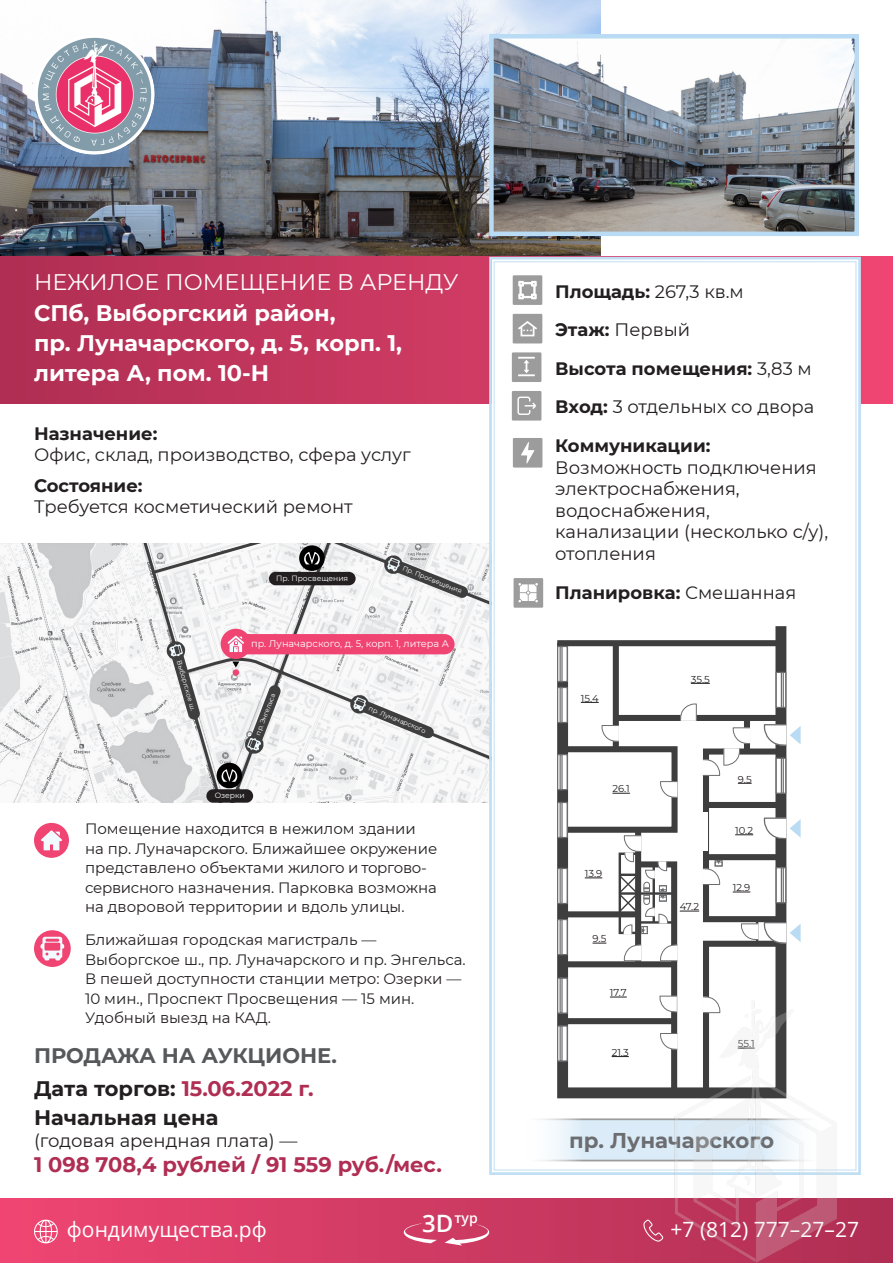
<style>
.page{position:relative;width:893px;height:1263px;background:#fff}
.page>*{position:absolute;margin:0;border:0;box-sizing:border-box;transform-origin:0 0}
.t1{font:700 22.5px/30px "Montserrat";color:#fff}
.t2{font:700 21.45px "Montserrat";color:#6c6d70}
.ЗАГОЛОВОК_1{font:700 21px "Montserrat";color:#b02e53}
.t3{font:21px "Open Sans";color:#fff}
.ЗАГОЛОВОК_1-2{font:700 21px "Montserrat";color:#57585a}
.t4{font:700 21px "Montserrat";color:#231f20}
.t5{font:18px/21.6px "Montserrat";color:#231f20}
.t6{font:700 18px "Montserrat";color:#231f20}
.t7{font:15px/19.5px "Montserrat";color:#231f20}
.t8{font:600 13.95px "Open Sans";color:#fff}
.t9{font:10.05px "Montserrat";color:#231f20}
.t10{font:9.75px "Montserrat";color:#fff}
.t11{font:7.65px "Montserrat";color:#fff}
.t12{font:6.75px "Montserrat";color:#fff}
.s1{font-weight:400}
.s2{font-weight:700}
.s3{color:#231f20}
.s4{font-size:24px}
</style>
<div class="page">
<img style="left:0;top:73px;width:56px;height:184px">
<img style="left:0;top:543px;width:56px;height:260px">
<svg style="left:0;top:257px;width:893px;height:146px;background:#c6365d"></svg>
<img style="left:34px;top:34px;width:121px;height:121px;border-radius:60px">
<svg style="left:0;top:1198px;width:893px;height:65px;background:#cd3861"></svg>
<img style="left:837px;top:39px;width:17px;height:192px">
<svg style="left:34px;top:1219px;width:22px;height:24px"></svg>
<svg style="left:837px;top:256px;width:25px;height:919px"></svg>
<div style="left:34px;top:823px;width:35px;height:35px;background:#f04572;border-radius:50%"></div>
<svg style="left:41px;top:830px;width:15px;height:20px"></svg>
<div style="left:34px;top:930px;width:37px;height:37px;background:#f04572;border-radius:50%"></div>
<svg style="left:41px;top:937px;width:15px;height:23px"></svg>
<img style="left:56px;top:0;width:781px;height:1263px">
<p class="t1" style="left:34px;top:266px;width:426px"><span class="s1">НЕЖИЛОЕ ПОМЕЩЕНИЕ В АРЕНДУ<br></span>СПб, Выборгский район,<br>пр. Луначарского, д. 5, корп. 1, литера А, пом. 10-Н</p>
<p class="t5" style="left:34px;top:422px;width:378px"><span class="s2">Назначение:<br></span>Офис, склад, производство, сфера услуг</p>
<p class="t5" style="left:34px;top:474px;width:320px"><span class="s2">Состояние:<br></span>Требуется косметический ремонт</p>
<p class="t11" style="left:276px;top:573px;width:73px">Пр. Просвещения</p>
<p class="t12" style="left:405px;top:564px;width:65px;rotate:22deg">Пр. Просвещения</p>
<p class="t12" style="left:184px;top:659px;width:53px;rotate:74deg">Выборгское ш.</p>
<p class="t10" style="left:251px;top:637px;width:199px">пр. Луначарского, д. 5, корп. 1, литера А</p>
<p class="t12" style="left:253px;top:733px;width:46px;rotate:-69deg">пр. Энгельса</p>
<p class="t12" style="left:371px;top:704px;width:63px;rotate:22deg">пр. Луначарского</p>
<p class="t11" style="left:215px;top:790px;width:32px">Озерки</p>
<p class="t7" style="left:85px;top:819px;width:354px">Помещение находится в нежилом здании на пр. Луначарского. Ближайшее окружение представлено объектами жилого и торгово&shy;сервисного назначения. Парковка возможна на дворовой территории и вдоль улицы.</p>
<p class="t7" style="left:85px;top:930px;width:382px">Ближайшая городская магистраль — Выборгское ш., пр. Луначарского и пр. Энгельса.<br>В пешей доступности станции метро: Озерки — 10 мин., Проспект Просвещения — 15 мин.<br>Удобный выезд на КАД.</p>
<p class="ЗАГОЛОВОК_1-2" style="left:34px;top:1040px;width:305px">ПРОДАЖА НА АУКЦИОНЕ.</p>
<p class="ЗАГОЛОВОК_1" style="left:34px;top:1073px;width:281px"><span class="s3">Дата торгов:</span> 15.06.2022 г.</p>
<p class="t4" style="left:34px;top:1103px;width:186px">Начальная цена</p>
<p class="t5" style="left:34px;top:1129px;width:265px">(годовая арендная плата) —</p>
<p class="ЗАГОЛОВОК_1" style="left:34px;top:1149px;width:409px">1 098 708,4 рублей / 91 559 руб./мес.</p>
<p class="t5" style="left:555px;top:280px;width:190px"><span class="s2">Площадь:</span> 267,3 кв.м</p>
<p class="t5" style="left:555px;top:318px;width:137px"><span class="s2">Этаж:</span> Первый</p>
<p class="t6" style="left:555px;top:355px;width:258px">Высота помещения: <span class="s1">3,83 м</span></p>
<p class="t5" style="left:555px;top:396px;width:260px"><span class="s2">Вход:</span> 3 отдельных со двора</p>
<p class="t5" style="left:555px;top:434px;width:274px"><span class="s2">Коммуникации:<br></span>Возможность подключения электроснабжения, водоснабжения, канализации (несколько с/у), отопления</p>
<p class="t6" style="left:555px;top:579px;width:243px">Планировка: <span class="s1">Смешанная</span></p>
<p class="t9" style="left:581px;top:691px;width:19px">15.4</p>
<p class="t9" style="left:612px;top:782px;width:19px">26.1</p>
<p class="t9" style="left:585px;top:867px;width:19px">13.9</p>
<p class="t9" style="left:593px;top:932px;width:15px">9.5</p>
<p class="t9" style="left:610px;top:986px;width:18px">17.7</p>
<p class="t9" style="left:612px;top:1045px;width:19px">21.3</p>
<p class="t9" style="left:691px;top:672px;width:20px">35.5</p>
<p class="t9" style="left:680px;top:900px;width:21px">47.2</p>
<p class="t9" style="left:738px;top:772px;width:15px">9.5</p>
<p class="t9" style="left:735px;top:823px;width:20px">10.2</p>
<p class="t9" style="left:733px;top:881px;width:19px">12.9</p>
<p class="t9" style="left:738px;top:1037px;width:18px">55.1</p>
<p class="t2" style="left:569px;top:1125px;width:206px">пр. Луначарского</p>
<p class="t8" style="left:422px;top:1208px;width:57px"><span class="s4">3D</span> тур</p>
<p class="t3" style="left:67px;top:1215px;width:201px">фондимущества.рф</p>
<p class="t3" style="left:670px;top:1215px;width:190px">+7 (812) 777–27–27</p>
</div>
